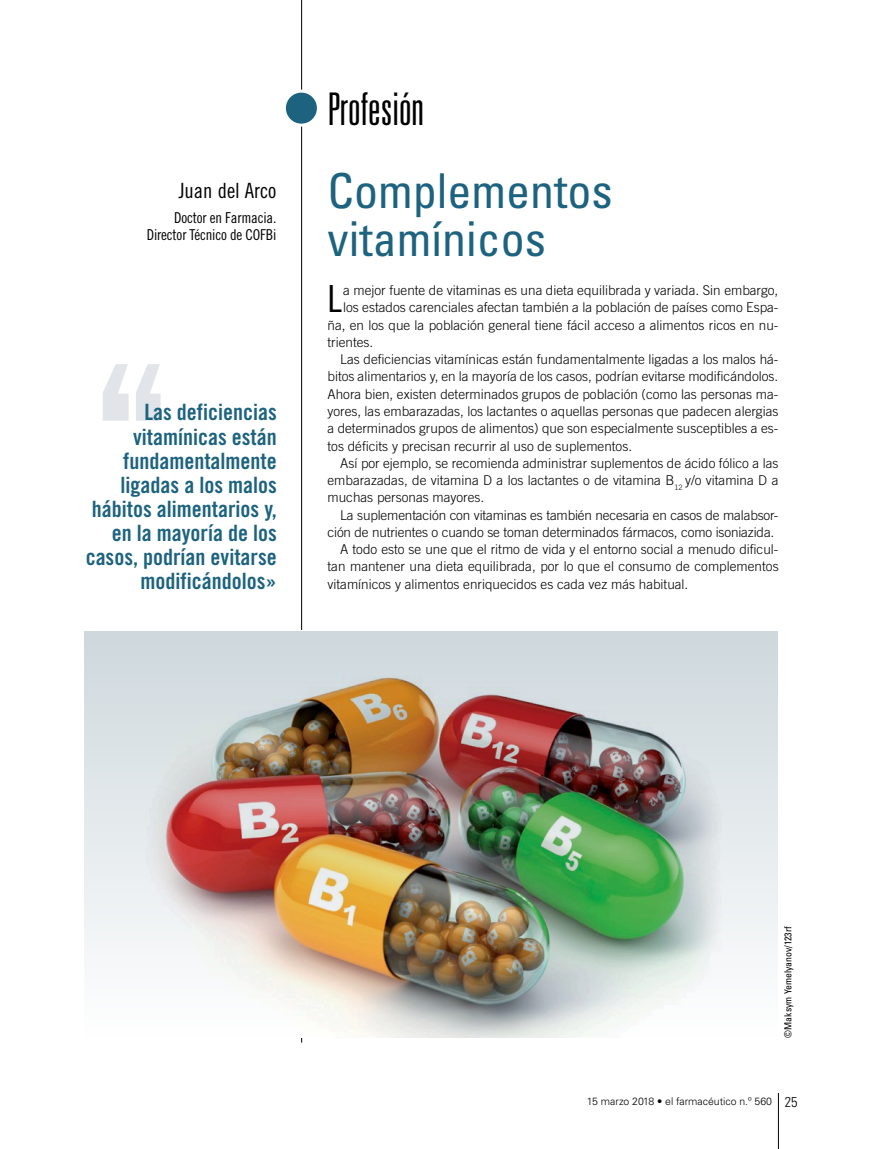
<style>
.page{position:relative;width:872px;height:1149px;background:#fff}
.page>*{position:absolute;margin:0;border:0;box-sizing:border-box;transform-origin:0 0}
.t1{font:condensed 48px/48px "Univers LT Std";color:#1d6380}
.t2{font:300 ultra-condensed 45px "Univers LT Std";color:#000}
.t3{font:37.35px "Trade Gothic LT Std Cn 18";color:#000}
.t4{font:22.5px/24px "Trade Gothic LT Std Bd Cn 20";color:#1d6380;text-align:right}
.t5{font:21px "Trade Gothic LT Std Cn 18";color:#000}
.t6{font:15px/16.5px "Trade Gothic LT Std Cn 18";letter-spacing:-.01em;color:#000;text-align:right}
.t7{font:300 condensed 14.25px "Univers LT Std";color:#000}
.t8{font:300 13.5px "Trade Gothic LT Std";color:#000}
.t9{font:300 10.5px "Univers LT Std";color:#000}
.t10{font:condensed 9.75px "Univers LT Std";color:#000}
</style>
<div class="page">
<hr style="left:301px;top:0;width:1px;height:1042px;background:#000">
<hr style="left:778px;top:1092px;width:1px;height:56px;background:#000">
<div style="left:284px;top:91px;width:34px;height:34px;background:#1d6380;border-radius:50%"></div>
<div style="left:283px;top:90px;width:37px;height:37px;border:3px solid #fff;border-radius:50%"></div>
<img style="left:85px;top:630px;width:693px;height:407px">
<svg style="left:136px;top:364px;width:25px;height:56px"></svg>
<svg style="left:103px;top:364px;width:26px;height:56px"></svg>
<h3 class="t5" style="left:179px;top:178px;width:99px">Juan del Arco</h3>
<p class="t6" style="left:147px;top:209px;width:131px">Doctor en Farmacia.<br>Director Técnico de COFBi</p>
<h3 class="t4" style="left:86px;top:400px;width:193px">Las deficiencias vitamínicas están fundamentalmente ligadas a los malos hábitos alimentarios y, en la mayoría de los casos, podrían evitarse modificándolos»</h3>
<h2 class="t2" style="left:327px;top:85px;width:98px">Profesión</h2>
<h1 class="t1" style="left:327px;top:166px;width:287px">Complementos vitamínicos</h1>
<h3 class="t3" style="left:327px;top:277px;width:16px">L</h3>
<p class="t8" style="left:343px;top:282px;width:437px">a mejor fuente de vitaminas es una dieta equilibrada y variada. Sin embargo,</p>
<p class="t8" style="left:343px;top:299px;width:437px">los estados carenciales afectan también a la población de países como Espa-</p>
<p class="t8" style="left:327px;top:317px;width:452px">ña, en los que la población general tiene fácil acceso a alimentos ricos en nu-</p>
<p class="t8" style="left:327px;top:334px;width:47px">trientes.</p>
<p class="t8" style="left:340px;top:351px;width:439px">Las deficiencias vitamínicas están fundamentalmente ligadas a los malos há-</p>
<p class="t8" style="left:327px;top:368px;width:452px">bitos alimentarios y, en la mayoría de los casos, podrían evitarse modificándolos.</p>
<p class="t8" style="left:327px;top:386px;width:452px">Ahora bien, existen determinados grupos de población (como las personas ma-</p>
<p class="t8" style="left:327px;top:403px;width:452px">yores, las embarazadas, los lactantes o aquellas personas que padecen alergias</p>
<p class="t8" style="left:327px;top:420px;width:452px">a determinados grupos de alimentos) que son especialmente susceptibles a es-</p>
<p class="t8" style="left:327px;top:437px;width:306px">tos déficits y precisan recurrir al uso de suplementos.</p>
<p class="t8" style="left:340px;top:455px;width:439px">Así por ejemplo, se recomienda administrar suplementos de ácido fólico a las</p>
<p class="t8" style="left:327px;top:472px;width:452px">embarazadas, de vitamina D a los lactantes o de vitamina B<sub>12</sub> y/o vitamina D a</p>
<p class="t8" style="left:327px;top:489px;width:158px">muchas personas mayores.</p>
<p class="t8" style="left:340px;top:506px;width:439px">La suplementación con vitaminas es también necesaria en casos de malabsor-</p>
<p class="t8" style="left:327px;top:524px;width:448px">ción de nutrientes o cuando se toman determinados fármacos, como isoniazida.</p>
<p class="t8" style="left:340px;top:541px;width:439px">A todo esto se une que el ritmo de vida y el entorno social a menudo dificul-</p>
<p class="t8" style="left:327px;top:558px;width:452px">tan mantener una dieta equilibrada, por lo que el consumo de complementos</p>
<p class="t8" style="left:327px;top:575px;width:362px">vitamínicos y alimentos enriquecidos es cada vez más habitual.</p>
<p class="t10" style="left:782px;top:1037px;width:113px;rotate:-90deg">©Maksym Yemelyanov/123rf</p>
<p class="t9" style="left:587px;top:1094px;width:186px">15 marzo 2018 • el farmacéutico n.º 560</p>
<p class="t7" style="left:784px;top:1092px;width:14px">25</p>
</div>
